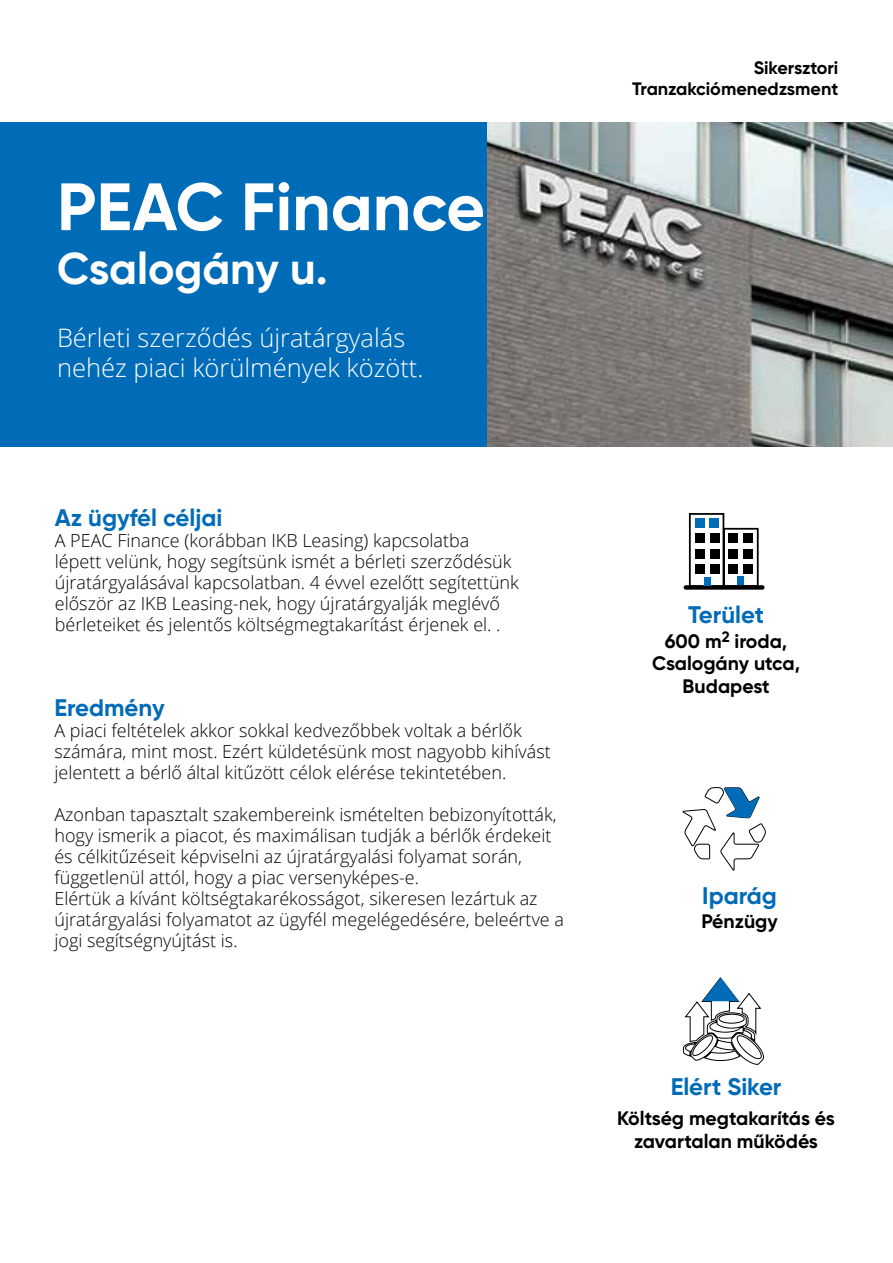
<style>
.page{position:relative;width:893px;height:1263px;background:#fff}
.page>*{position:absolute;margin:0;border:0;box-sizing:border-box;transform-origin:0 0}
.t1{font:700 66.9px "Gilroy";color:#fff}
.t2{font:700 44.55px "Gilroy";color:#fff}
.t3{font:300 25.5px/30.3px "Open Sans";color:#fff}
.t4{font:700 24px "Gilroy";color:#006bb7}
.t5{font:700 19.5px/22.5px "Gilroy";color:#000;text-align:center}
.t6{font:300 18px/21px "Open Sans";color:#000}
.t7{font:700 18px/21.6px "Gilroy";color:#000;text-align:right}
</style>
<div class="page">
<div style="left:0;top:123px;width:893px;height:324px;background:#006bb7"></div>
<img style="left:487px;top:123px;width:406px;height:324px">
<svg style="left:683px;top:977px;width:81px;height:88px"></svg>
<svg style="left:682px;top:787px;width:84px;height:84px"></svg>
<div style="left:689px;top:513px;width:35px;height:74px;border:2px solid #000"></div>
<div style="left:723px;top:528px;width:36px;height:59px;border:2px solid #000"></div>
<div style="left:695px;top:518px;width:10px;height:10px;background:#006bb7"></div>
<div style="left:710px;top:518px;width:9px;height:10px;background:#006bb7"></div>
<div style="left:695px;top:534px;width:10px;height:9px;background:#000"></div>
<div style="left:710px;top:534px;width:9px;height:9px;background:#000"></div>
<div style="left:728px;top:534px;width:10px;height:9px;background:#000"></div>
<div style="left:743px;top:534px;width:9px;height:9px;background:#000"></div>
<div style="left:728px;top:549px;width:10px;height:9px;background:#000"></div>
<div style="left:743px;top:549px;width:9px;height:9px;background:#000"></div>
<div style="left:728px;top:564px;width:10px;height:10px;background:#000"></div>
<div style="left:743px;top:564px;width:9px;height:10px;background:#000"></div>
<div style="left:695px;top:549px;width:10px;height:9px;background:#000"></div>
<div style="left:710px;top:549px;width:9px;height:9px;background:#000"></div>
<div style="left:695px;top:564px;width:10px;height:10px;background:#000"></div>
<div style="left:710px;top:564px;width:9px;height:10px;background:#000"></div>
<div style="left:736px;top:577px;width:7px;height:9px;background:#006bb7"></div>
<div style="left:684px;top:585px;width:81px;height:5px;border:2px solid #000"></div>
<div style="left:709px;top:519px;width:10px;height:9px;background:#006bb7"></div>
<div style="left:703px;top:577px;width:7px;height:8px;background:#006bb7"></div>
<h1 class="t1" style="left:57px;top:165px;width:430px">PEAC Finance</h1>
<h2 class="t2" style="left:57px;top:241px;width:272px">Csalogány u.</h2>
<h3 class="t3" style="left:57px;top:322px;width:368px">Bérleti szerződés újratárgyalás nehéz piaci körülmények között.</h3>
<h3 class="t4" style="left:55px;top:503px;width:169px">Az ügyfél céljai</h3>
<p class="t6" style="left:55px;top:529px;width:466px">A PEAC Finance (korábban IKB Leasing) kapcsolatba lépett velünk, hogy segítsünk ismét a bérleti szerződésük újratárgyalásával kapcsolatban. 4 évvel ezelőtt segítettünk először az IKB Leasing-nek, hogy újratárgyalják meglévő bérleteiket és jelentős költségmegtakarítást érjenek el. .</p>
<h3 class="t4" style="left:54px;top:693px;width:112px">Eredmény</h3>
<p class="t6" style="left:54px;top:719px;width:498px">A piaci feltételek akkor sokkal kedvezőbbek voltak a bérlők számára, mint most. Ezért küldetésünk most nagyobb kihívást jelentett a bérlő által kitűzött célok elérése tekintetében.</p>
<p class="t6" style="left:54px;top:803px;width:511px">Azonban tapasztalt szakembereink ismételten bebizonyították, hogy ismerik a piacot, és maximálisan tudják a bérlők érdekeit és célkitűzéseit képviselni az újratárgyalási folyamat során, függetlenül attól, hogy a piac versenyképes-e.<br>Elértük a kívánt költségtakarékosságot, sikeresen lezártuk az újratárgyalási folyamatot az ügyfél megelégedésére, beleértve a jogi segítségnyújtást is.</p>
<p class="t7" style="left:632px;top:56px;width:208px">Sikersztori<br>Tranzakciómenedzsment</p>
<h3 class="t4" style="left:688px;top:599px;width:77px">Terület</h3>
<p class="t5" style="left:652px;top:629px;width:150px">600 m<sup>2</sup> iroda,<br>Csalogány utca,<br>Budapest</p>
<h3 class="t4" style="left:702px;top:881px;width:76px">Iparág</h3>
<p class="t5" style="left:701px;top:909px;width:78px">Pénzügy</p>
<h3 class="t4" style="left:671px;top:1071px;width:112px">Elért Siker</h3>
<p class="t5" style="left:617px;top:1107px;width:219px">Költség megtakarítás és zavartalan működés</p>
</div>
